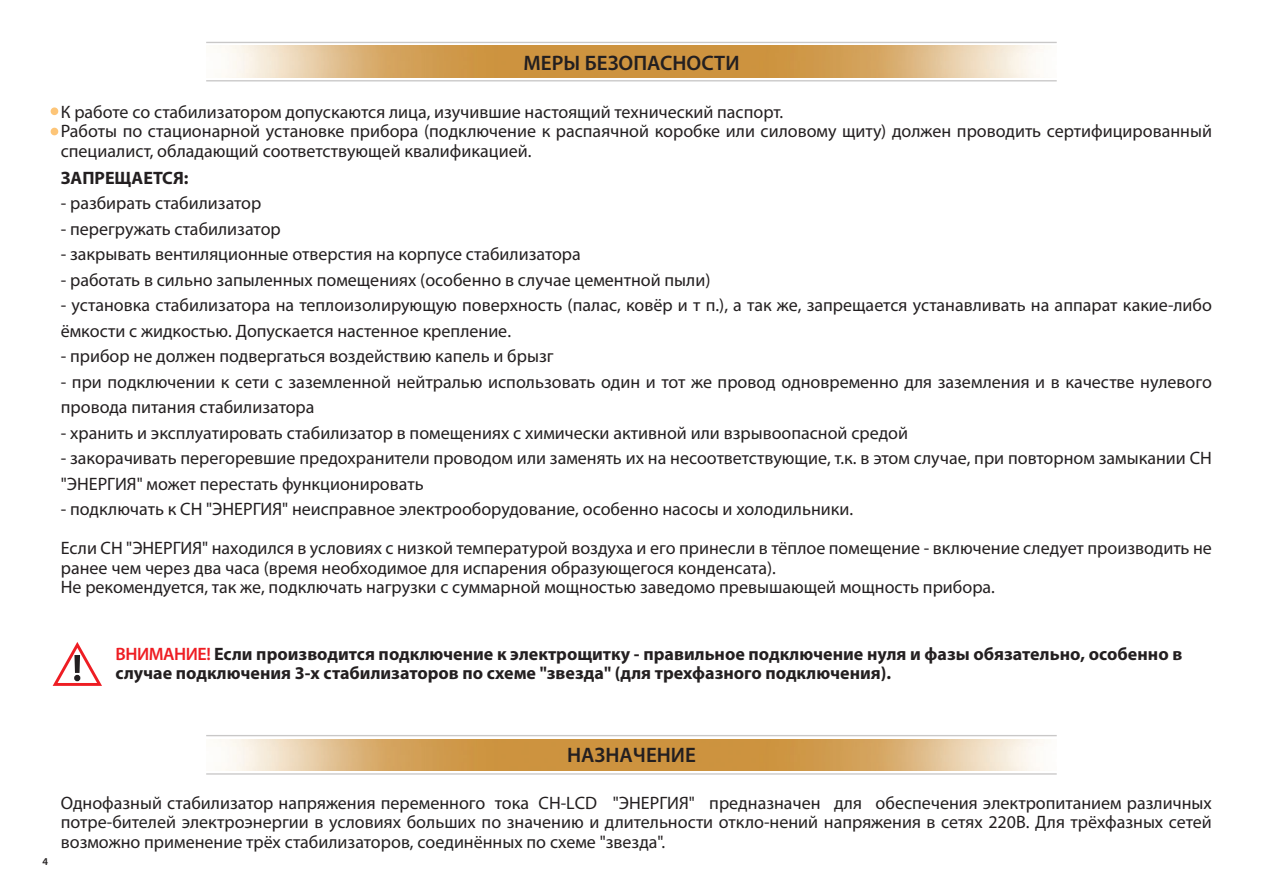
<style>
.page{position:relative;width:1263px;height:893px;background:#fff}
.page>*{position:absolute;margin:0;border:0;box-sizing:border-box;transform-origin:0 0}
.t1{font:600 21px "Myriad Pro";color:#231f20}
.t2{font:18px/19.5px "Myriad Pro";color:#231f20}
.t3{font:700 18px/19.5px "Myriad Pro";color:#231f20}
.t4{font:600 10.5px "Myriad Pro";color:#231f20}
.s1{font-weight:600;color:#ee1d23}
</style>
<div class="page">
<img style="left:225px;top:46px;width:818px;height:31px">
<hr style="left:206px;top:42px;width:851px;height:1px;background:#c9c8c8">
<hr style="left:206px;top:80px;width:851px;height:1px;background:#c9c8c8">
<img style="left:218px;top:739px;width:826px;height:31px">
<hr style="left:206px;top:735px;width:851px;height:1px;background:#c9c8c8">
<hr style="left:206px;top:773px;width:851px;height:2px;background:#c9c8c8">
<div style="left:51px;top:107px;width:7px;height:8px;background:#fdc578;border-radius:50%"></div>
<div style="left:51px;top:128px;width:7px;height:7px;background:#fdc578;border-radius:50%"></div>
<svg style="left:53px;top:642px;width:49px;height:44px"></svg>
<p class="t1" style="left:523px;top:49px;width:217px">МЕРЫ БЕЗОПАСНОСТИ</p>
<p class="t2" style="left:61px;top:101px;width:1153px">К работе со стабилизатором допускаются лица, изучившие настоящий технический паспорт.<br>Работы по стационарной установке прибора (подключение к распаячной коробке или силовому щиту) должен проводить сертифицированный специалист, обладающий соответствующей квалификацией.</p>
<p class="t3" style="left:61px;top:167px;width:129px">ЗАПРЕЩАЕТСЯ:</p>
<p class="t2" style="left:61px;top:193px;width:202px">- разбирать стабилизатор</p>
<p class="t2" style="left:61px;top:218px;width:221px">- перегружать стабилизатор</p>
<p class="t2" style="left:61px;top:244px;width:522px">- закрывать вентиляционные отверстия на корпусе стабилизатора</p>
<p class="t2" style="left:61px;top:269px;width:651px">- работать в сильно запыленных помещениях (особенно в случае цементной пыли)</p>
<p class="t2" style="left:61px;top:292px;width:1153px;line-height:25.5px">- установка стабилизатора на теплоизолирующую поверхность (палас, ковёр и т п.), а так же, запрещается устанавливать на аппарат какие-либо ёмкости с жидкостью. Допускается настенное крепление.</p>
<p class="t2" style="left:61px;top:346px;width:494px">- прибор не должен подвергаться воздействию капель и брызг</p>
<p class="t2" style="left:61px;top:369px;width:1152px;line-height:25.5px">- при подключении к сети с заземленной нейтралью использовать один и тот же провод одновременно для заземления и в качестве нулевого провода питания стабилизатора</p>
<p class="t2" style="left:61px;top:423px;width:849px">- хранить и эксплуатировать стабилизатор в помещениях с химически активной или взрывоопасной средой</p>
<p class="t2" style="left:61px;top:445px;width:1152px;line-height:25.5px">- закорачивать перегоревшие предохранители проводом или заменять их на несоответствующие, т.к. в этом случае, при повторном замыкании СН "ЭНЕРГИЯ" может перестать функционировать</p>
<p class="t2" style="left:61px;top:489px;width:1152px;line-height:39px">- подключать к СН "ЭНЕРГИЯ" неисправное электрооборудование, особенно насосы и холодильники.<br>Если СН "ЭНЕРГИЯ" находился в условиях с низкой температурой воздуха и его принесли в тёплое помещение - включение следует производить не</p>
<p class="t2" style="left:61px;top:558px;width:936px">ранее чем через два часа (время необходимое для испарения образующегося конденсата).<br>Не рекомендуется, так же, подключать нагрузки с суммарной мощностью заведомо превышающей мощность прибора.</p>
<p class="t3" style="left:116px;top:643px;width:1068px"><span class="s1">ВНИМАНИЕ!</span> Если производится подключение к электрощитку - правильное подключение нуля и фазы обязательно, особенно в случае подключения 3-х стабилизаторов по схеме "звезда" (для трехфазного подключения).</p>
<p class="t4" style="left:42px;top:855px;width:7px">4</p>
<p class="t1" style="left:567px;top:742px;width:130px">НАЗНАЧЕНИЕ</p>
<p class="t2" style="left:61px;top:793px;width:1152px;text-align:justify">Однофазный стабилизатор напряжения переменного тока СН-LCD "ЭНЕРГИЯ" предназначен для обеспечения электропитанием различных потре-бителей электроэнергии в условиях больших по значению и длительности откло-нений напряжения в сетях 220В. Для трёхфазных сетей возможно применение трёх стабилизаторов, соединённых по схеме "звезда".</p>
</div>
